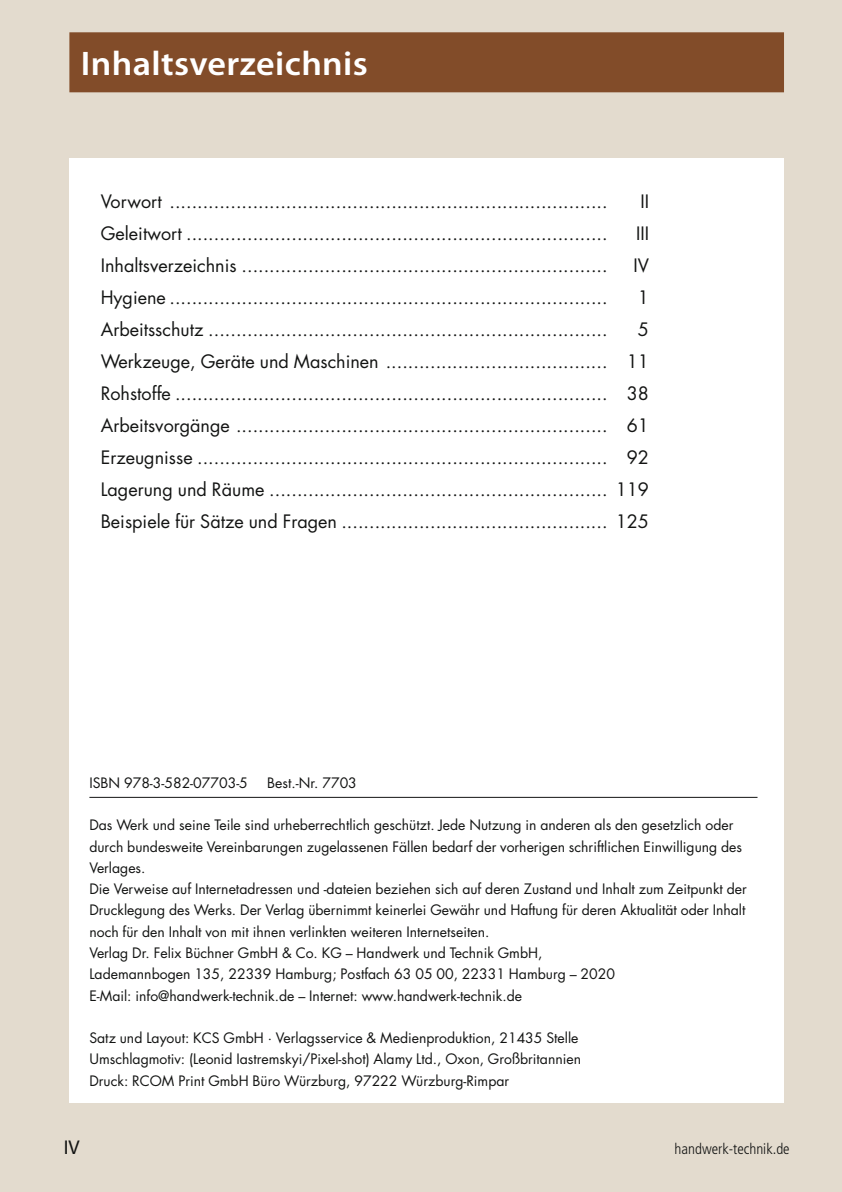
<style>
.page{position:relative;width:842px;height:1192px;background:#e3dbce}
.page>*{position:absolute;margin:0;border:0;box-sizing:border-box;transform-origin:0 0}
.t1{font:600 34.2px "Myriad Pro";letter-spacing:.01em;color:#fff;scale:1.05 1}
.t2{font:20px "Myriad Pro";color:#131413}
.t3{font:18px/32px "Futura Std";color:#131413;text-align:justify}
.t4{font:300 condensed 15px "Frutiger LT Std";color:#131413}
.t5{font:14px/21.2px "Futura Std";color:#131413}
</style>
<div class="page">
<div style="left:69px;top:158px;width:715px;height:944px;background:#fff"></div>
<div style="left:69px;top:32px;width:715px;height:60px;background:#824c29"></div>
<hr style="left:89px;top:797px;width:668px;height:1px;background:#131413">
<h1 class="t1" style="left:81px;top:44px;width:275px">Inhaltsverzeichnis</h1>
<p class="t3" style="left:101px;top:185px;width:508px">Vorwort ...............................................................................</p>
<p class="t3" style="left:640px;top:185px;width:10px">II</p>
<p class="t3" style="left:101px;top:217px;width:508px">Geleitwort ............................................................................</p>
<p class="t3" style="left:636px;top:217px;width:14px">III</p>
<p class="t3" style="left:101px;top:249px;width:508px">Inhaltsverzeichnis ..................................................................</p>
<p class="t3" style="left:633px;top:249px;width:17px">IV</p>
<p class="t3" style="left:101px;top:281px;width:508px">Hygiene ...............................................................................</p>
<p class="t3" style="left:638px;top:281px;width:13px">1</p>
<p class="t3" style="left:101px;top:313px;width:508px">Arbeitsschutz ........................................................................</p>
<p class="t3" style="left:101px;top:313px;width:549px;text-indent:537px">5<br>Werkzeuge, Geräte und Maschinen ........................................ 11<br>Rohstoffe .............................................................................. 38<br>Arbeitsvorgänge ................................................................... 61<br>Erzeugnisse .......................................................................... 92<br>Lagerung und Räume ............................................................. 119<br>Beispiele für Sätze und Fragen ................................................ 125</p>
<p class="t5" style="left:89px;top:772px;width:160px">ISBN 978-3-582-07703-5</p>
<p class="t5" style="left:267px;top:772px;width:91px">Best.-Nr. 7703</p>
<p class="t5" style="left:89px;top:815px;width:659px">Das Werk und seine Teile sind urheberrechtlich geschützt. Jede Nutzung in anderen als den gesetzlich oder durch bundesweite Vereinbarungen zugelassenen Fällen bedarf der vorherigen schriftlichen Einwilligung des Verlages.<br>Die Verweise auf Internetadressen und -dateien beziehen sich auf deren Zustand und Inhalt zum Zeitpunkt der Drucklegung des Werks. Der Verlag übernimmt keinerlei Gewähr und Haftung für deren Aktualität oder Inhalt noch für den Inhalt von mit ihnen verlinkten weiteren Internetseiten.<br>Verlag Dr. Felix Büchner GmbH &amp; Co. KG – Handwerk und Technik GmbH,<br>Lademannbogen 135, 22339 Hamburg; Postfach 63 05 00, 22331 Hamburg – 2020<br>E-Mail: info@handwerk-technik.de – Internet: www.handwerk-technik.de</p>
<p class="t5" style="left:89px;top:1027px;width:493px">Satz und Layout: KCS GmbH · Verlagsservice &amp; Medienproduktion, 21435 Stelle<br>Umschlagmotiv: (Leonid Iastremskyi/Pixel-shot) Alamy Ltd., Oxon, Großbritannien<br>Druck: RCOM Print GmbH Büro Würzburg, 97222 Würzburg-Rimpar</p>
<p class="t2" style="left:64px;top:1136px;width:17px">IV</p>
<p class="t4" style="left:674px;top:1140px;width:116px">handwerk-technik.de</p>
</div>
